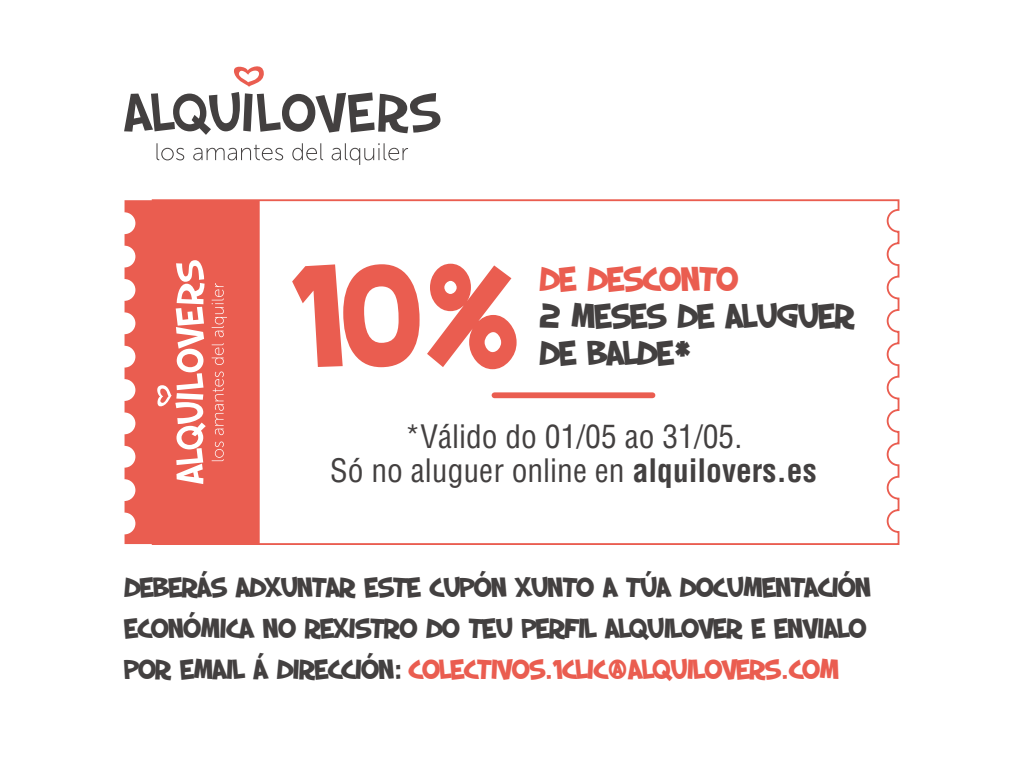
<style>
.page{position:relative;width:1024px;height:768px;background:#fff}
.page>*{position:absolute;margin:0;border:0;box-sizing:border-box;transform-origin:0 0}
.t1{font:700 147.2px "SF Slapstick Comic";color:#ea5d50}
.t2{font:700 35.2px "SF Slapstick Comic";color:#434040}
.t3{font:700 35.2px "SF Slapstick Comic";color:#ea5d50}
.t4{font:condensed 31.6px/33.1px "Helvetica";color:#434040;text-align:center}
.t5{font:700 28.4px/41px "SF Slapstick Comic";color:#434040}
.s1{font-weight:700}
.s2{color:#ea5d50}
</style>
<div class="page">
<svg style="left:151px;top:199px;width:749px;height:346px"></svg>
<div style="left:125px;top:200px;width:135px;height:344px;background:#ea5d50"></div>
<svg style="left:154px;top:260px;width:52px;height:224px"></svg>
<svg style="left:212px;top:442px;width:12px;height:19px"></svg>
<svg style="left:213px;top:372px;width:11px;height:63px"></svg>
<svg style="left:212px;top:343px;width:12px;height:22px"></svg>
<svg style="left:212px;top:283px;width:15px;height:54px"></svg>
<div style="left:494px;top:392px;width:159px;height:6px;background:#ea5d50"></div>
<svg style="left:124px;top:66px;width:316px;height:69px"></svg>
<svg style="left:157px;top:143px;width:27px;height:17px"></svg>
<svg style="left:193px;top:145px;width:90px;height:15px"></svg>
<svg style="left:292px;top:143px;width:31px;height:17px"></svg>
<svg style="left:332px;top:143px;width:76px;height:22px"></svg>
<h1 class="t1" style="left:294px;top:219px;width:234px">10%</h1>
<p class="t3" style="left:540px;top:257px;width:199px">DE DESCONTO</p>
<p class="t2" style="left:540px;top:293px;width:316px">2 MESES DE ALUGUER</p>
<p class="t2" style="left:540px;top:330px;width:150px">DE BALDE*</p>
<p class="t4" style="left:330px;top:420px;width:488px">*Válido do 01/05 ao 31/05.<br>Só no aluguer online en <span class="s1">alquilovers.es</span></p>
<p class="t5" style="left:124px;top:565px;width:748px">DEBERÁS ADXUNTAR ESTE CUPÓN XUNTO A TÚA DOCUMENTACIÓN<br>ECONÓMICA NO REXISTRO DO TEU PERFIL ALQUILOVER E ENVIALO<br>POR EMAIL Á DIRECCIÓN: <span class="s2">COLECTIVOS.1CLIC@ALQUILOVERS.COM</span></p>
</div>
